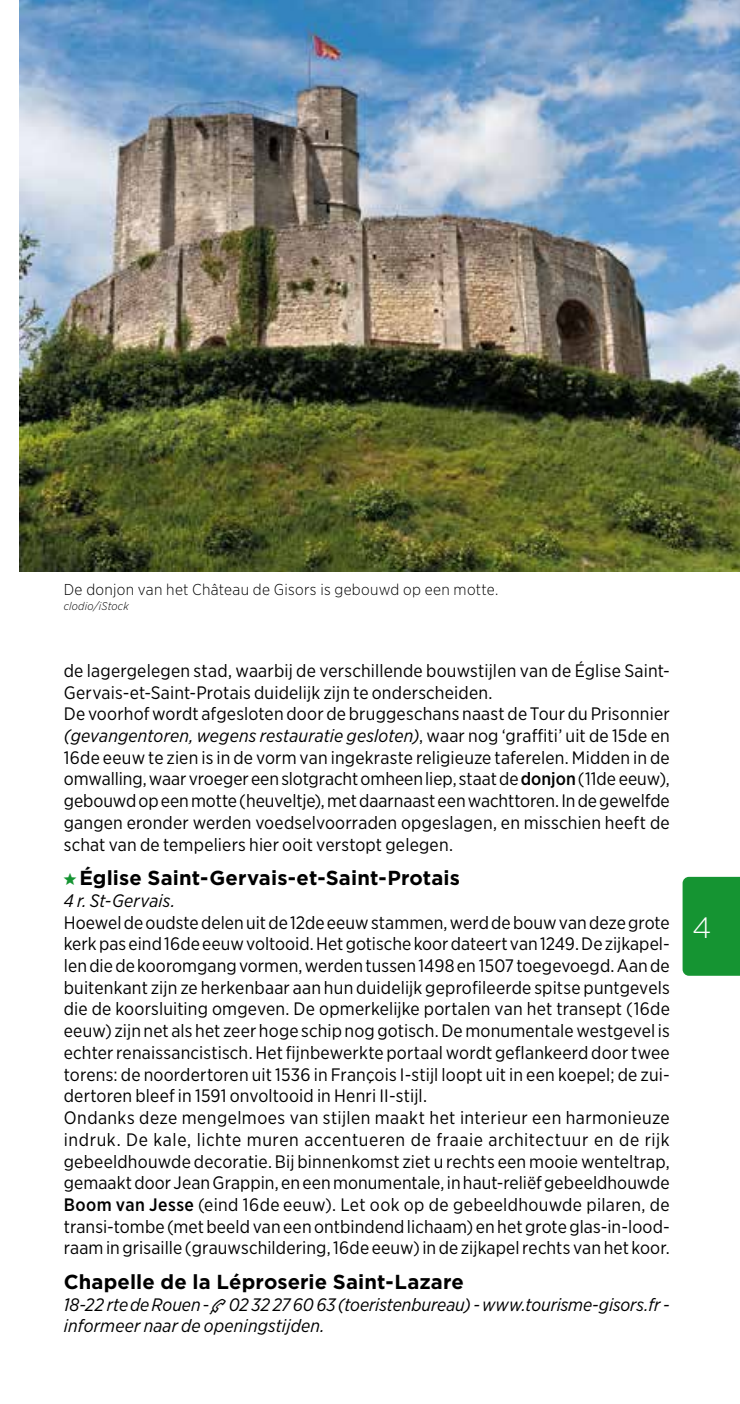
<style>
.page{position:relative;width:740px;height:1404px;background:#fff}
.page>*{position:absolute;margin:0;border:0;box-sizing:border-box;transform-origin:0 0}
.t1{font:300 29.25px "Gotham";color:#fff}
.t2{font:700 20.25px "Gotham";letter-spacing:.005em;color:#000}
.t3{font:18px/21.6px "Gotham Narrow";letter-spacing:.005em;color:#000}
.t4{font:italic 18px/21.6px "Gotham Narrow";color:#000}
.t5{font:300 15.75px "Gotham Narrow";letter-spacing:.02em;color:#000}
.t6{font:italic 300 11.25px "Gotham Narrow";letter-spacing:.015em;color:#000}
.s1{font-style:italic}
.s2{font-weight:500}
.s3{font-family:"Michelin";font-weight:400;color:#159432}
.s4{font-style:normal}
.s5{font-family:"Michelin";font-style:normal}
</style>
<div class="page">
<div style="left:682px;top:876px;width:58px;height:99px;background:#159432"></div>
<img style="left:19px;top:0;width:721px;height:571px">
<p class="t5" style="left:64px;top:579px;width:436px">De donjon van het Château de Gisors is gebouwd op een motte.</p>
<p class="t6" style="left:64px;top:599px;width:67px">clodio/iStock</p>
<p class="t3" style="left:64px;top:659px;width:607px">de lagergelegen stad, waarbij de verschillende bouwstijlen van de Église Saint-Gervais-et-Saint-Protais duidelijk zijn te onderscheiden.<br>De voorhof wordt afgesloten door de bruggeschans naast de Tour du Prisonnier <span class="s1">(gevangentoren, wegens restauratie gesloten)</span>, waar nog ‘graffiti’ uit de 15de en 16de eeuw te zien is in de vorm van ingekraste religieuze taferelen. Midden in de omwalling, waar vroeger een slotgracht omheen liep, staat de <span class="s2">donjon</span> (11de eeuw), gebouwd op een motte (heuveltje), met daarnaast een wachttoren. In de gewelfde gangen eronder werden voedselvoorraden opgeslagen, en misschien heeft de schat van de tempeliers hier ooit verstopt gelegen.</p>
<p class="t2" style="left:64px;top:864px;width:398px"><span class="s3">a</span> Église Saint-Gervais-et-Saint-Protais</p>
<p class="t4" style="left:64px;top:889px;width:113px">4 r. St-Gervais.</p>
<p class="t3" style="left:64px;top:911px;width:608px">Hoewel de oudste delen uit de 12de eeuw stammen, werd de bouw van deze grote kerk pas eind 16de eeuw voltooid. Het gotische koor dateert van 1249. De zijkapel&shy;len die de kooromgang vormen, werden tussen 1498 en 1507 toegevoegd. Aan de buitenkant zijn ze herkenbaar aan hun duidelijk geprofileerde spitse puntgevels die de koorsluiting omgeven. De opmerkelijke portalen van het transept (16de eeuw) zijn net als het zeer hoge schip nog gotisch. De monumentale westgevel is echter renaissancistisch. Het fijnbewerkte portaal wordt geflankeerd door twee torens: de noordertoren uit 1536 in François I-stijl loopt uit in een koepel; de zui&shy;dertoren bleef in 1591 onvoltooid in Henri II-stijl.<br>Ondanks deze mengelmoes van stijlen maakt het interieur een harmonieuze indruk. De kale, lichte muren accentueren de fraaie architectuur en de rijk gebeeldhouwde decoratie. Bij binnenkomst ziet u rechts een mooie wenteltrap, gemaakt door Jean Grappin, en een monumentale, in haut-reliëf gebeeldhouwde <span class="s2">Boom van Jesse</span> (eind 16de eeuw). Let ook op de gebeeldhouwde pilaren, de transi-tombe (met beeld van een ontbindend lichaam) en het grote glas-in-lood&shy;raam in grisaille (grauwschildering, 16de eeuw) in de zijkapel rechts van het koor.</p>
<p class="t2" style="left:64px;top:1268px;width:402px">Chapelle de la Léproserie Saint-Lazare</p>
<p class="t4" style="left:64px;top:1292px;width:607px">18-22 rte de Rouen <span class="s4">-</span><span class="s5">t</span> 02 32 27 6063 (toeristenbureau)- www.tourisme-gisors.fr&shy;informeer naar de openingstijden.</p>
<h1 class="t1" style="left:692px;top:909px;width:21px">4</h1>
</div>
